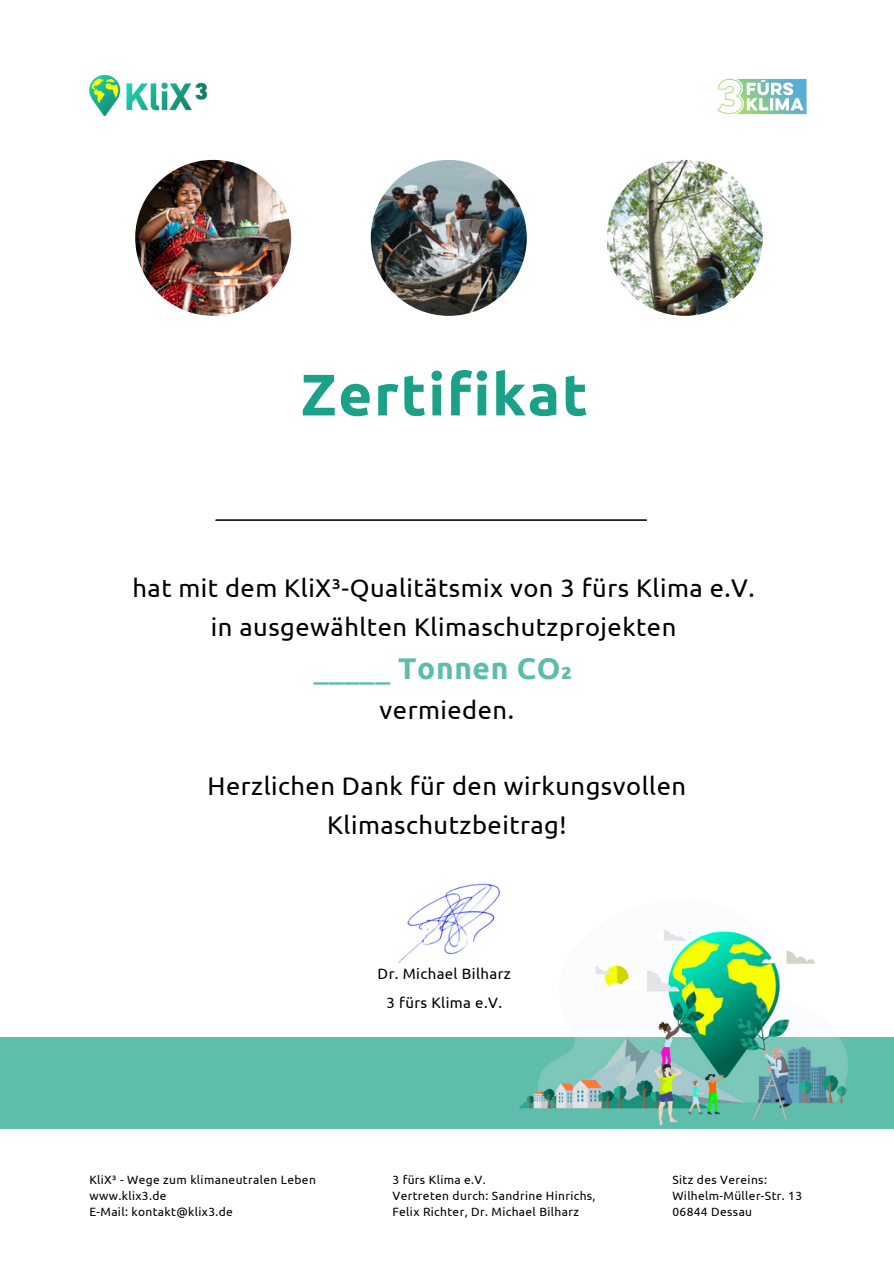
<style>
.page{position:relative;width:894px;height:1264px;background:#fff}
.page>*{position:absolute;margin:0;border:0;box-sizing:border-box;transform-origin:0 0}
.t1{font:700 58.5px "Ubuntu";letter-spacing:.03em;color:#1aa187}
.t2{font:700 30px "Ubuntu";letter-spacing:.02em;color:#5dbcaa}
.t3{font:25.5px/38.2px "Ubuntu";letter-spacing:.02em;color:#000;text-align:center}
.t4{font:15px/29.2px "Ubuntu";letter-spacing:.025em;color:#000;text-align:center}
.t5{font:12px/16px "Ubuntu";letter-spacing:.03em;color:#000}
.s1{font-weight:400}
</style>
<div class="page">
<div style="left:0;top:1037px;width:893px;height:91px;background:#5fbdab"></div>
<img style="left:89px;top:75px;width:118px;height:41px">
<img style="left:717px;top:78px;width:90px;height:37px">
<img style="left:606px;top:160px;width:156px;height:156px;border-radius:50%">
<img style="left:370px;top:160px;width:156px;height:156px;border-radius:50%">
<img style="left:135px;top:160px;width:156px;height:156px;border-radius:50%">
<hr style="left:215px;top:519px;width:431px;height:2px;background:#000">
<img style="left:519px;top:930px;width:328px;height:194px">
<img style="left:398px;top:883px;width:102px;height:80px">
<h2 class="t1" style="left:300px;top:361px;width:288px">Zertifikat</h2>
<h2 class="t3" style="left:132px;top:568px;width:623px">hat mit dem KliX³-Qualitätsmix von 3 fürs Klima e.V. in ausgewählten Klimaschutzprojekten</h2>
<h2 class="t2" style="left:314px;top:651px;width:260px"><span class="s1">_____</span> Tonnen CO₂</h2>
<h2 class="t3" style="left:379px;top:690px;width:136px">vermieden.</h2>
<p class="t3" style="left:207px;top:766px;width:480px">Herzlichen Dank für den wirkungsvollen<br>Klimaschutzbeitrag!</p>
<p class="t4" style="left:377px;top:958px;width:135px">Dr. Michael Bilharz<br>3 fürs Klima e.V.</p>
<p class="t5" style="left:89px;top:1171px;width:228px">KliX³ - Wege zum klimaneutralen Leben</p>
<p class="t5" style="left:89px;top:1187px;width:79px">www.klix3.de</p>
<p class="t5" style="left:89px;top:1203px;width:145px">E-Mail: kontakt@klix3.de</p>
<h3 class="t5" style="left:392px;top:1171px;width:95px">3 fürs Klima e.V.</h3>
<p class="t5" style="left:392px;top:1187px;width:204px">Vertreten durch: Sandrine Hinrichs,<br>Felix Richter, Dr. Michael Bilharz</p>
<p class="t5" style="left:672px;top:1171px;width:96px">Sitz des Vereins:</p>
<p class="t5" style="left:672px;top:1187px;width:131px">Wilhelm-Müller-Str. 13</p>
<p class="t5" style="left:672px;top:1203px;width:81px">06844 Dessau</p>
</div>
